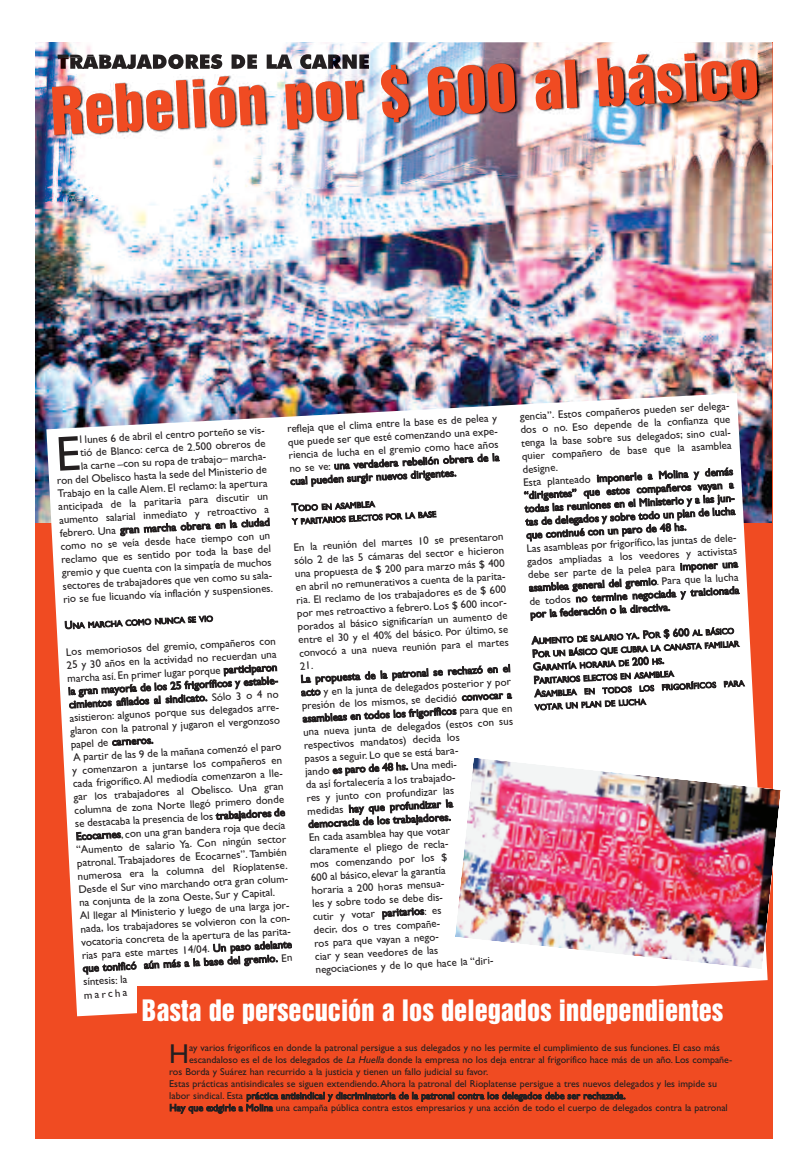
<style>
.page{position:relative;width:808px;height:1163px;background:#fff}
.page>*{position:absolute;margin:0;border:0;box-sizing:border-box;transform-origin:0 0}
.t1{font:60px "Helvetica Inserat";color:#f04b22}
.t2{font:27.4px "Gill Sans";color:#231f20}
.t3{font:27px "Helvetica Inserat";color:#fff}
.t4{font:11px/13.2px "Gill Sans";color:#231f20}
.t5{font:10px "Gill Sans";color:#231f20}
.t6{font:8.2px/13.2px "Gill Sans";color:#231f20}
.s1{font-size:11px}
.s2{font-style:italic}
</style>
<div class="page">
<div style="left:35px;top:43px;width:737px;height:1095px;background:#f04b22"></div>
<img style="left:35px;top:43px;width:736px;height:479px">
<svg style="left:46px;top:393px;width:722px;height:623px;background:#f8f2f1"></svg>
<div style="left:137px;top:986px;width:620px;height:49px;background:#f04b22"></div>
<img style="left:772px;top:43px;width:1px;height:122px">
<img style="left:38px;top:43px;width:734px;height:160px">
<img style="left:58px;top:54px;width:262px;height:15px">
<img style="left:455px;top:757px;width:326px;height:212px">
<svg style="left:59px;top:436px;width:21px;height:34px"></svg>
<h1 class="t1" style="left:49px;top:87px;width:711px;rotate:-3deg">Rebelión por $ 600 al básico</h1>
<p class="t4" style="left:519px;top:410px;width:214px;rotate:-3deg">gencia”. Estos compañeros pueden ser delega&shy;dos o no. Eso depende de la confianza que tenga la base sobre sus delegados; sino cual&shy;quier compañero de base que la asamblea designe.<br>Esta planteado imponerle a Molina y demás “dirigentes” que estos compañeros vayan a todas las reuniones en el Ministerio y a las jun&shy;tas de delegados y sobre todo un plan de lucha que continué con un paro de 48 hs.<br>Las asambleas por frigorífico, las juntas de dele&shy;gados ampliadas a los veedores y activistas debe ser parte de la pelea para imponer una asamblea general del gremio. Para que la lucha de todos no termine negociada y traicionada por la federación o la directiva.</p>
<p class="t6" style="left:531px;top:634px;width:212px;rotate:-3deg"><span class="s1">A</span>UMENTO DE SALARIO YA<span class="s1">. P</span>OR <span class="s1">$ 600</span> AL BÁSICO <span class="s1">P</span>OR UN BÁSICO QUE CUBRA LA CANASTA FAMILIAR <span class="s1">G</span>ARANTÍA HORARIA DE <span class="s1">200</span> HS<span class="s1">.<br>P</span>ARITARIOS ELECTOS EN ASAMBLEA<br><span class="s1">A</span>SAMBLEA EN TODOS LOS FRIGORÍFICOS PARA VOTAR UN PLAN DE LUCHA</p>
<p class="t4" style="left:287px;top:422px;width:213px;rotate:-3deg">refleja que el clima entre la base es de pelea y que puede ser que esté comenzando una expe&shy;riencia de lucha en el gremio como hace años no se ve: una verdadera rebelión obrera de la cual pueden surgir nuevos dirigentes.</p>
<p class="t6" style="left:291px;top:502px;width:145px;rotate:-3deg"><span class="s1">T</span>ODO EN ASAMBLEA<br>Y PARITARIOS ELECTOS POR LA BASE</p>
<p class="t4" style="left:293px;top:540px;width:213px;rotate:-3deg">En la reunión del martes 10 se presentaron sólo 2 de las 5 cámaras del sector e hicieron una propuesta de $ 200 para marzo más $ 400 en abril no remunerativos a cuenta de la parita&shy;ria. El reclamo de los trabajadores es de $ 600 por mes retroactivo a febrero. Los $ 600 incor&shy;porados al básico significarían un aumento de entre el 30 y el 40% del básico. Por último, se convocó a una nueva reunión para el martes 21.<br>La propuesta de la patronal se rechazó en el acto y en la junta de delegados posterior y por presión de los mismos, se decidió convocar a asambleas en todos los frigoríficos para que en una nueva junta de delegados (estos con sus respectivos mandatos) decida los<br>pasos a seguir. Lo que se está bara-<br>jando es paro de 48 hs. Una medi-<br>da así fortalecería a los trabajado-<br>res y junto con profundizar las<br>medidas hay que profundizar la<br>democracia de los trabajadores.<br>En cada asamblea hay que votar<br>claramente el pliego de recla-<br>mos comenzando por los $<br>600 al básico, elevar la garantía<br>horaria a 200 horas mensua-<br>les y sobre todo se debe dis-<br>cutir y votar paritarios: es<br>decir, dos o tres compañe-<br>ros para que vayan a nego-<br>ciar y sean veedores de las<br>negociaciones y de lo que hace la “diri-</p>
<p class="t4" style="left:55px;top:434px;width:213px;text-align:right;rotate:-3deg">l lunes 6 de abril el centro porteño se vis-<br>tió de Blanco: cerca de 2.500 obreros de<br>la carne –con su ropa de trabajo– marcha-<br>ron del Obelisco hasta la sede del Ministerio de Trabajo en la calle Alem. El reclamo: la apertura anticipada de la paritaria para discutir un aumento salarial inmediato y retroactivo a febrero. Una gran marcha obrera en la ciudad como no se veía desde hace tiempo con un reclamo que es sentido por toda la base del gremio y que cuenta con la simpatía de muchos sectores de trabajadores que ven como su sala&shy;rio se fue licuando vía inflación y suspensiones.</p>
<p class="t6" style="left:64px;top:619px;width:150px;rotate:-3deg"><span class="s1">U</span>NA MARCHA COMO NUNCA SE VIO</p>
<p class="t4" style="left:66px;top:645px;width:214px;rotate:-3deg">Los memoriosos del gremio, compañeros con 25 y 30 años en la actividad no recuerdan una marcha así. En primer lugar porque participaron la gran mayoría de los 25 frigoríficos y estable&shy;cimientos afilados al sindicato. Sólo 3 o 4 no asistieron: algunos porque sus delegados arre&shy;glaron con la patronal y jugaron el vergonzoso papel de carneros.<br>A partir de las 9 de la mañana comenzó el paro y comenzaron a juntarse los compañeros en cada frigorífico. Al mediodía comenzaron a lle&shy;gar los trabajadores al Obelisco. Una gran columna de zona Norte llegó primero donde se destacaba la presencia de los trabajadores de Ecocarnes, con una gran bandera roja que decía “Aumento de salario Ya. Con ningún sector patronal. Trabajadores de Ecocarnes”. También numerosa era la columna del Ríoplatense.<br>Desde el Sur vino marchando otra gran colum&shy;na conjunta de la zona Oeste, Sur y Capital.<br>Al llegar al Ministerio y luego de una larga jor&shy;nada, los trabajadores se volvieron con la con&shy;vocatoria concreta de la apertura de las parita&shy;rias para este martes 14/04. Un paso adelante que tonificó aún más a la base del gremio. En síntesis: la<br>marcha</p>
<h3 class="t3" style="left:142px;top:999px;width:583px">Basta de persecución a los delegados independientes</h3>
<h2 class="t2" style="left:169px;top:1038px;width:21px">H</h2>
<p class="t5" style="left:189px;top:1041px;width:532px">ay varios frigoríficos en donde la patronal persigue a sus delegados y no les permite el cumplimiento de sus funciones. El caso más</p>
<p class="t5" style="left:189px;top:1053px;width:545px">escandaloso es el de los delegados de <span class="s2">LaHuella</span>donde la empresa no los deja entrar al frigorífico hace más de un año. Los compañe-</p>
<p class="t5" style="left:169px;top:1065px;width:320px">ros Borda y Suárez han recurrido a la justicia y tienen un fallo judicial su favor.</p>
<p class="t5" style="left:169px;top:1077px;width:549px">Estas prácticas antisindicales se siguen extendiendo.Ahora la patronal del Rioplatense persigue a tres nuevos delegados y les impide su</p>
<p class="t5" style="left:169px;top:1089px;width:458px">labor sindical. Esta práctica antisindical y discriminatoria de la patronal contra los delegados debe ser rechazada.</p>
<p class="t5" style="left:169px;top:1101px;width:560px">Hay que exigirle a Molina una campaña pública contra estos empresarios y una acción de todo el cuerpo de delegados contra la patronal</p>
</div>
